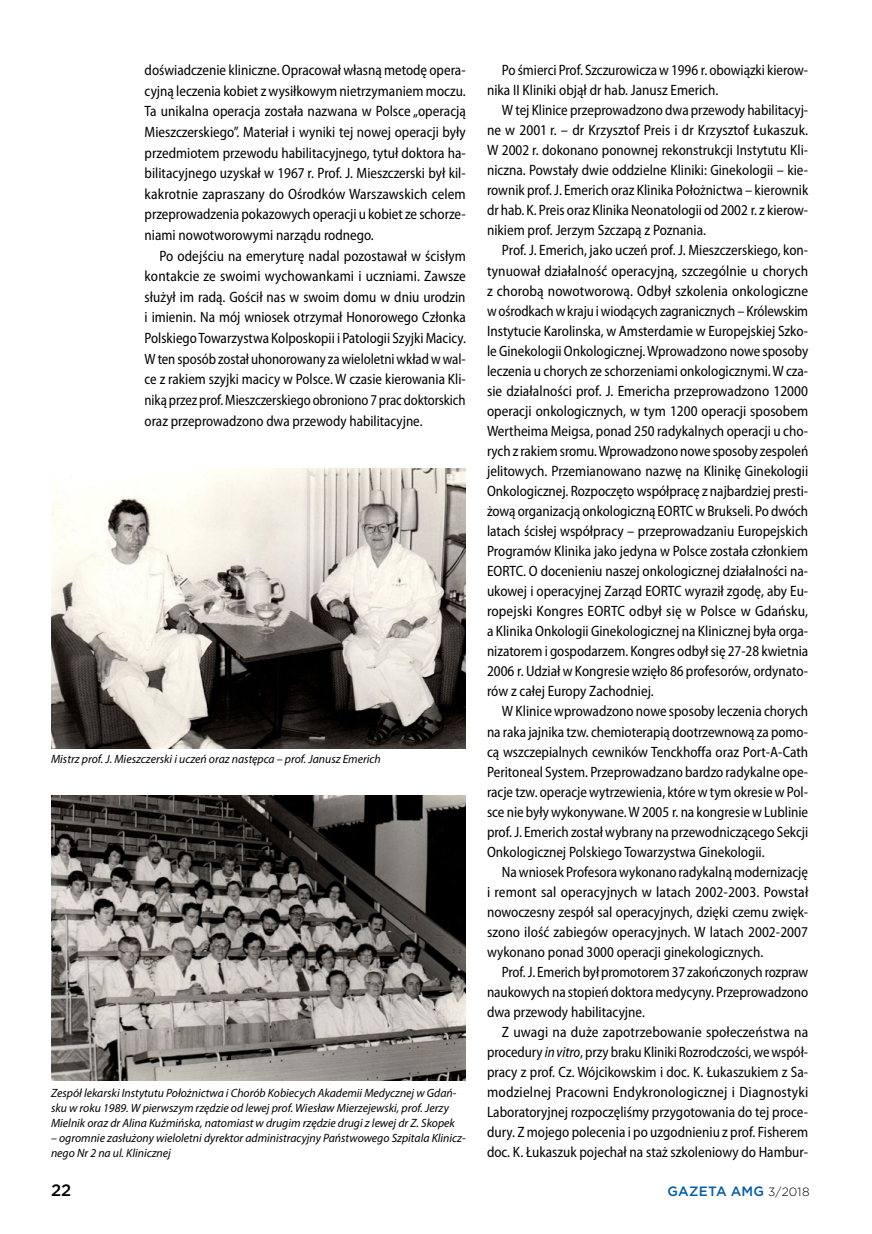
<style>
.page{position:relative;width:872px;height:1234px;background:#fff}
.page>*{position:absolute;margin:0;border:0;box-sizing:border-box;transform-origin:0 0}
.t1{font:500 16.5px "Gotham";color:#000}
.t2{font:semi-condensed 15px/20.1px "Myriad Pro";color:#000;text-align:justify;scale:.96 1}
.t3{font:semi-condensed 15px/20.1px "Myriad Pro";color:#000;text-align:justify;scale:.95 1}
.t4{font:semi-condensed 15px/20.1px "Myriad Pro";color:#000;text-align:justify}
.t5{font:500 13.5px "Gotham";letter-spacing:.015em;color:#005ba8}
.t6{font:italic 12px/15px "Myriad Pro";color:#000}
.s1{font-style:italic}
.s2{font-weight:300;font-size:12px;color:#000}
</style>
<div class="page">
<img style="left:51px;top:468px;width:415px;height:280px">
<img style="left:51px;top:795px;width:415px;height:285px">
<p class="t2" style="left:145px;top:60px;width:336px;line-height:20.5px">doświadczenie kliniczne. Opracował własną metodę opera&shy;cyjną leczenia kobiet z wysiłkowym nietrzymaniem moczu.<br>Ta unikalna operacja została nazwana w Polsce „operacją Mieszczerskiego”. Materiał i wyniki tej nowej operacji były przedmiotem przewodu habilitacyjnego, tytuł doktora ha&shy;bilitacyjnego uzyskał w 1967 r. Prof. J. Mieszczerski był kil&shy;kakrotnie zapraszany do Ośrodków Warszawskich celem przeprowadzenia pokazowych operacji u kobiet ze schorze&shy;niami nowotworowymi narządu rodnego.</p>
<p class="t2" style="left:145px;top:245px;width:336px;line-height:20.5px;text-indent:15px">Po odejściu na emeryturę nadal pozostawał w ścisłym kontakcie ze swoimi wychowankami i uczniami. Zawsze służył im radą. Gościł nas w swoim domu w dniu urodzin i imienin. Na mój wniosek otrzymał Honorowego Członka Polskiego Towarzystwa Kolposkopii i Patologii Szyjki Macicy.<br>W ten sposób został uhonorowany za wieloletni wkład w wal&shy;ce z rakiem szyjki macicy w Polsce. W czasie kierowania Kli&shy;niką przez prof. Mieszczerskiego obroniono 7 prac doktorskich oraz przeprowadzono dwa przewody habilitacyjne.</p>
<p class="t6" style="left:51px;top:751px;width:331px">Mistrz prof. J. Mieszczerski i uczeń oraz następca – prof. Janusz Emerich</p>
<p class="t6" style="left:51px;top:1085px;width:407px">Zespół lekarski Instytutu Położnictwa i Chorób Kobiecych Akademii Medycznej w Gdań&shy;sku w roku 1989. W pierwszym rzędzie od lewej prof. Wiesław Mierzejewski, prof. Jerzy<br>Mielnik oraz dr Alina Kuźmińska, natomiast w drugim rzędzie drugi z lewej dr Z. Skopek</p>
<p class="t6" style="left:51px;top:1130px;width:416px">– ogromnie zasłużony wieloletni dyrektor administracyjny Państwowego Szpitala Klinicz&shy;nego Nr 2 na ul. Klinicznej</p>
<p class="t3" style="left:487px;top:60px;width:339px;text-indent:15px">Po śmierci Prof. Szczurowicza w 1996 r. obowiązki kierow&shy;nika II Kliniki objął dr hab. Janusz Emerich.</p>
<p class="t2" style="left:487px;top:100px;width:336px;text-indent:15px">W tej Klinice przeprowadzono dwa przewody habilitacyj&shy;ne w 2001 r. – dr Krzysztof Preis i dr Krzysztof Łukaszuk.<br>W 2002 r. dokonano ponownej rekonstrukcji Instytutu Kli&shy;niczna. Powstały dwie oddzielne Kliniki: Ginekologii – kie&shy;rownik prof. J. Emerich oraz Klinika Położnictwa – kierownik dr hab. K. Preis oraz Klinika Neonatologii od 2002 r. z kierow&shy;nikiem prof. Jerzym Szczapą z Poznania.</p>
<p class="t2" style="left:487px;top:240px;width:336px;text-indent:15px">Prof. J. Emerich, jako uczeń prof. J. Mieszczerskiego, kon&shy;tynuował działalność operacyjną, szczególnie u chorych z chorobą nowotworową. Odbył szkolenia onkologiczne w ośrodkach w kraju i wiodących zagranicznych – Królewskim Instytucie Karolinska, w Amsterdamie w Europejskiej Szko&shy;le Ginekologii Onkologicznej. Wprowadzono nowe sposoby leczenia u chorych ze schorzeniami onkologicznymi. W cza&shy;sie działalności prof. J. Emericha przeprowadzono 12000 operacji onkologicznych, w tym 1200 operacji sposobem Wertheima Meigsa, ponad 250 radykalnych operacji u cho&shy;rych z rakiem sromu. Wprowadzono nowe sposoby zespoleń jelitowych. Przemianowano nazwę na Klinikę Ginekologii Onkologicznej. Rozpoczęto współpracę z najbardziej presti&shy;żową organizacją onkologiczną EORTC w Brukseli. Po dwóch latach ścisłej współpracy – przeprowadzaniu Europejskich Programów Klinika jako jedyna w Polsce została członkiem EORTC. O docenieniu naszej onkologicznej działalności na&shy;ukowej i operacyjnej Zarząd EORTC wyraził zgodę, aby Eu&shy;ropejski Kongres EORTC odbył się w Polsce w Gdańsku, a Klinika Onkologii Ginekologicznej na Klinicznej była orga&shy;nizatorem i gospodarzem. Kongres odbył się 27-28 kwietnia 2006 r. Udział w Kongresie wzięło 86 profesorów, ordynato&shy;rów z całej Europy Zachodniej.</p>
<p class="t2" style="left:487px;top:701px;width:336px;text-indent:15px">W Klinice wprowadzono nowe sposoby leczenia chorych na raka jajnika tzw. chemioterapią dootrzewnową za pomo&shy;cą wszczepialnych cewników Tenckhoffa oraz Port-A-Cath Peritoneal System. Przeprowadzano bardzo radykalne ope&shy;racje tzw. operacje wytrzewienia, które w tym okresie w Pol&shy;sce nie były wykonywane. W 2005 r. na kongresie w Lublinie prof. J. Emerich został wybrany na przewodniczącego Sekcji Onkologicznej Polskiego Towarzystwa Ginekologii.</p>
<p class="t3" style="left:487px;top:861px;width:340px;text-indent:15px">Na wniosek Profesora wykonano radykalną modernizację i remont sal operacyjnych w latach 2002-2003. Powstał nowoczesny zespół sal operacyjnych, dzięki czemu zwięk&shy;szono ilość zabiegów operacyjnych. W latach 2002-2007 wykonano ponad 3000 operacji ginekologicznych.</p>
<p class="t3" style="left:487px;top:961px;width:340px;text-indent:15px">Prof. J. Emerich był promotorem 37 zakończonych rozpraw naukowych na stopień doktora medycyny. Przeprowadzono dwa przewody habilitacyjne.</p>
<p class="t4" style="left:487px;top:1021px;width:323px;text-indent:15px">Z uwagi na duże zapotrzebowanie społeczeństwa na procedury <span class="s1">in vitro</span>, przy braku Kliniki Rozrodczości, we współ&shy;pracy z prof. Cz. Wójcikowskim i doc. K. Łukaszukiem z Sa&shy;modzielnej Pracowni Endykronologicznej i Diagnostyki Laboratoryjnej rozpoczęliśmy przygotowania do tej proce&shy;dury. Z mojego polecenia i po uzgodnieniu z prof. Fisherem doc. K. Łukaszuk pojechał na staż szkoleniowy do Hambur-</p>
<p class="t1" style="left:51px;top:1179px;width:22px">22</p>
<p class="t5" style="left:667px;top:1182px;width:143px">GAZETA AMG <span class="s2">3/2018</span></p>
</div>
